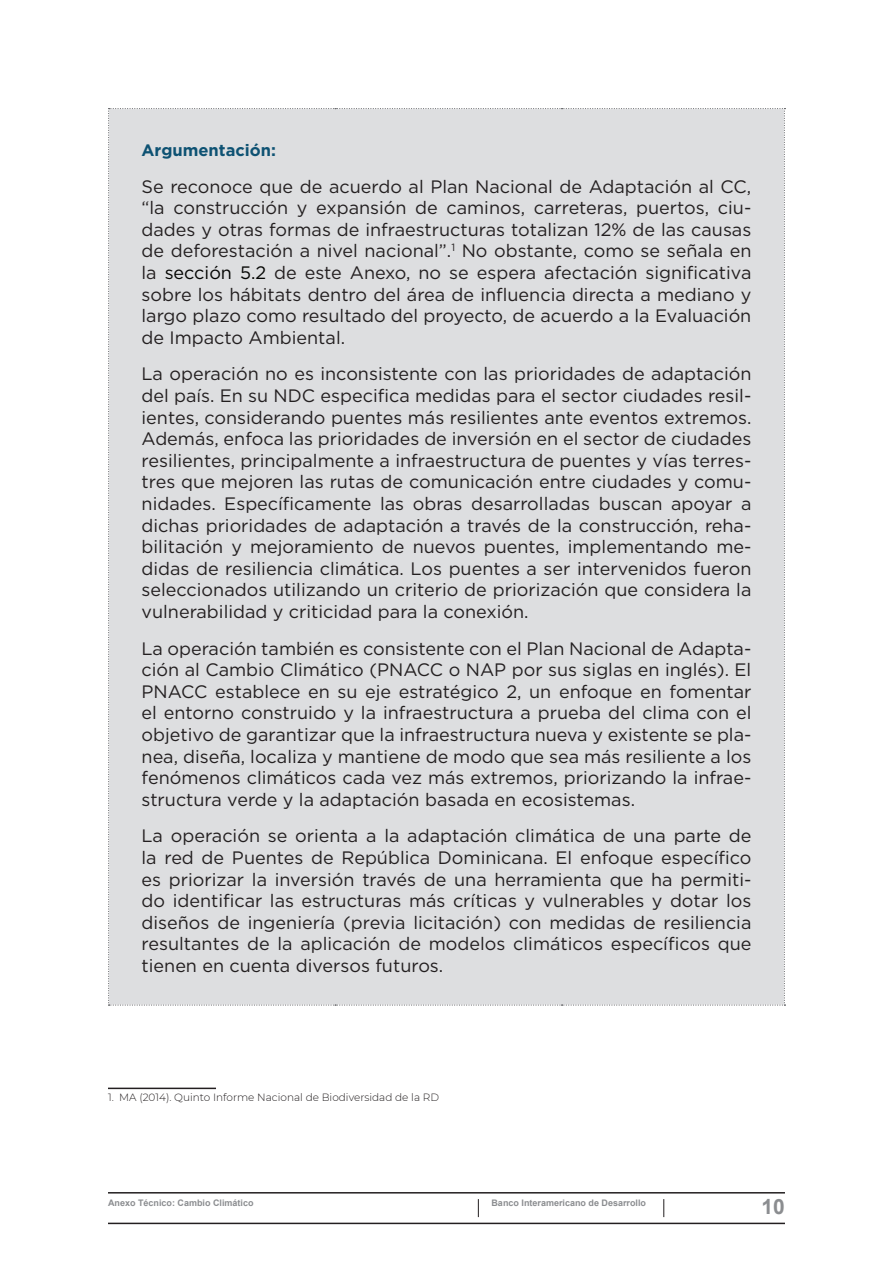
<style>
.page{position:relative;width:893px;height:1263px;background:#fff}
.page>*{position:absolute;margin:0;border:0;box-sizing:border-box;transform-origin:0 0}
.t1{font:700 21px "Arial";color:#8b8d90}
.t2{font:18px/21.6px "Gotham";color:#231f20;text-align:justify}
.t3{font:700 16.5px "Gotham";color:#0e5273}
.t4{font:300 10.5px "Montserrat";color:#231f20}
.t5{font:700 9px "Arial";color:#8b8d90}
.s1{color:#040503}
</style>
<div class="page">
<hr style="left:108px;top:1192px;width:677px;height:1px;background:#231f20">
<hr style="left:108px;top:1223px;width:677px;height:1px;background:#231f20">
<svg style="left:478px;top:1199px;width:1px;height:18px"></svg>
<svg style="left:663px;top:1199px;width:1px;height:18px"></svg>
<div style="left:108px;top:108px;width:677px;height:898px;background:#dddee0"></div>
<hr style="left:108px;top:1087px;width:108px;height:2px;background:#231f20">
<p class="t3" style="left:142px;top:139px;width:136px">Argumentación:</p>
<p class="t2" style="left:142px;top:175px;width:611px">Se reconoce que de acuerdo al Plan Nacional de Adaptación al CC, “la construcción y expansión de caminos, carreteras, puertos, ciu&shy;dades y otras formas de infraestructuras totalizan 12% de las causas de deforestación a nivel nacional”.<sup>1</sup> No obstante, como se señala en la <span class="s1">sección 5.2</span> de este Anexo, no se espera afectación significativa sobre los hábitats dentro del área de influencia directa a mediano y largo plazo como resultado del proyecto, de acuerdo a la Evaluación de Impacto Ambiental.</p>
<p class="t2" style="left:142px;top:363px;width:611px">La operación no es inconsistente con las prioridades de adaptación del país. En su NDC especifica medidas para el sector ciudades resil&shy;ientes, considerando puentes más resilientes ante eventos extremos.<br>Además, enfoca las prioridades de inversión en el sector de ciudades resilientes, principalmente a infraestructura de puentes y vías terres&shy;tres que mejoren las rutas de comunicación entre ciudades y comu&shy;nidades. Específicamente las obras desarrolladas buscan apoyar a dichas prioridades de adaptación a través de la construcción, reha&shy;bilitación y mejoramiento de nuevos puentes, implementando me&shy;didas de resiliencia climática. Los puentes a ser intervenidos fueron seleccionados utilizando un criterio de priorización que considera la vulnerabilidad y criticidad para la conexión.</p>
<p class="t2" style="left:142px;top:637px;width:611px">La operación también es consistente con el Plan Nacional de Adapta&shy;ción al Cambio Climático (PNACC o NAP por sus siglas en inglés). El PNACC establece en su eje estratégico 2, un enfoque en fomentar el entorno construido y la infraestructura a prueba del clima con el objetivo de garantizar que la infraestructura nueva y existente se pla&shy;nea, diseña, localiza y mantiene de modo que sea más resiliente a los fenómenos climáticos cada vez más extremos, priorizando la infrae&shy;structura verde y la adaptación basada en ecosistemas.</p>
<p class="t2" style="left:142px;top:825px;width:611px">La operación se orienta a la adaptación climática de una parte de la red de Puentes de República Dominicana. El enfoque específico es priorizar la inversión través de una herramienta que ha permiti&shy;do identificar las estructuras más críticas y vulnerables y dotar los diseños de ingeniería (previa licitación) con medidas de resiliencia resultantes de la aplicación de modelos climáticos específicos que tienen en cuenta diversos futuros.</p>
<p class="t4" style="left:108px;top:1090px;width:333px">1. MA (2014). Quinto Informe Nacional de Biodiversidad de la RD</p>
<p class="t5" style="left:108px;top:1196px;width:147px">Anexo Técnico: Cambio Climático</p>
<p class="t5" style="left:491px;top:1196px;width:156px">Banco Interamericano de Desarrollo</p>
<p class="t1" style="left:762px;top:1193px;width:25px">10</p>
</div>
